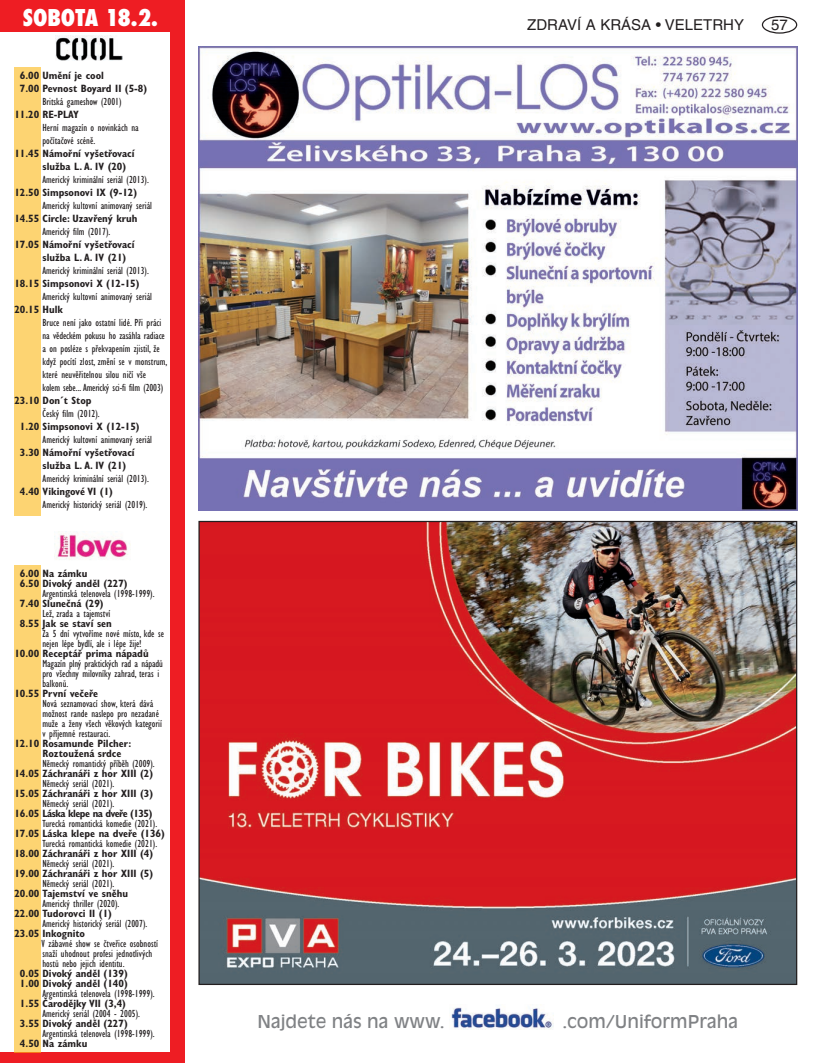
<style>
.page{position:relative;width:815px;height:1063px;background:#fff}
.page>*{position:absolute;margin:0;border:0;box-sizing:border-box;transform-origin:0 0}
.t1{font:800 condensed 22.5px "Futura";color:#fff}
.t2{font:17.5px "Antique Olive CE";color:#808285}
.t3{font:15px "Helvetica CE";color:#231f20}
.t4{font:condensed 10.62px/10px "Gill Sans CE";color:#231f20}
.t5{font:700 condensed 10.62px/13px "Gill Sans CE";color:#231f20}
.t6{font:700 condensed 10.62px "Gill Sans CE";letter-spacing:-.045em;color:#231f20}
</style>
<div class="page">
<div style="left:762px;top:16px;width:35px;height:18px;border:1px solid #231f20;border-radius:50%"></div>
<img style="left:451px;top:1007px;width:103px;height:23px">
<div style="left:0;top:0;width:184px;height:32px;background:#ee1d23"></div>
<img style="left:55px;top:36px;width:67px;height:25px">
<div style="left:170px;top:0;width:14px;height:1063px;background:#ee1d23"></div>
<div style="left:0;top:1052px;width:174px;height:11px;background:#ee1d23"></div>
<div style="left:14px;top:67px;width:27px;height:449px;background:#fdd472"></div>
<img style="left:55px;top:531px;width:75px;height:29px">
<div style="left:14px;top:565px;width:27px;height:487px;background:#fdd472"></div>
<img style="left:198px;top:46px;width:599px;height:464px">
<img style="left:200px;top:523px;width:595px;height:460px">
<h1 class="t1" style="left:23px;top:2px;width:137px">SOBOTA 18.2.</h1>
<p class="t5" style="left:20px;top:69px;width:129px">6.00 Umění je cool<br>7.00 Pevnost Boyard II (5-8)</p>
<p class="t4" style="left:43px;top:97px;width:81px">Britská gameshow (2001)</p>
<p class="t5" style="left:14px;top:108px;width:66px">11.20 RE-PLAY</p>
<p class="t4" style="left:42px;top:121px;width:98px;line-height:13px">Herní magazín o novinkách na počítačové scéně.</p>
<p class="t5" style="left:43px;top:147px;width:94px;text-indent:-28px">11.45 Námořní vyšetřovací služba L. A. IV (20)</p>
<p class="t4" style="left:43px;top:175px;width:108px">Americký kriminální seriál (2013).</p>
<p class="t5" style="left:14px;top:186px;width:124px">12.50 Simpsonovi IX (9-12)</p>
<p class="t4" style="left:43px;top:201px;width:111px">Americký kultovní animovaný seriál</p>
<p class="t5" style="left:14px;top:212px;width:125px">14.55 Circle: Uzavřený kruh</p>
<p class="t4" style="left:43px;top:227px;width:69px">Americký film (2017).</p>
<p class="t5" style="left:43px;top:238px;width:94px;text-indent:-28px">17.05 Námořní vyšetřovací služba L. A. IV (21)</p>
<p class="t4" style="left:43px;top:266px;width:108px">Americký kriminální seriál (2013).</p>
<p class="t5" style="left:14px;top:277px;width:127px">18.15 Simpsonovi X (12-15)</p>
<p class="t4" style="left:43px;top:292px;width:111px">Americký kultovní animovaný seriál</p>
<p class="t5" style="left:14px;top:303px;width:50px">20.15 Hulk</p>
<p class="t4" style="left:42px;top:316px;width:126px;line-height:13px">Bruce není jako ostatní lidé. Při práci na vědeckém pokusu ho zasáhla radiace a on posléze s překvapením zjistil, že když pocítí zlost, změní se v monstrum, které neuvěřitelnou silou ničí vše<br>kolem sebe... Americký sci-fi film (2003)</p>
<p class="t5" style="left:14px;top:394px;width:79px">23.10 Don´t Stop</p>
<p class="t4" style="left:43px;top:409px;width:59px">Český film (2012).</p>
<p class="t5" style="left:20px;top:420px;width:121px">1.20 Simpsonovi X (12-15)</p>
<p class="t4" style="left:43px;top:435px;width:111px">Americký kultovní animovaný seriál</p>
<p class="t5" style="left:43px;top:446px;width:94px;text-indent:-23px">3.30 Námořní vyšetřovací služba L. A. IV (21)</p>
<p class="t4" style="left:43px;top:474px;width:108px">Americký kriminální seriál (2013).</p>
<p class="t5" style="left:20px;top:485px;width:94px">4.40 Vikingové VI (1)</p>
<p class="t4" style="left:43px;top:500px;width:106px">Americký historický seriál (2019).</p>
<p class="t5" style="left:20px;top:568px;width:109px;line-height:10px">6.00 Na zámku<br>6.50 Divoký anděl (227)</p>
<p class="t4" style="left:43px;top:588px;width:114px">Argentinská telenovela (1998-1999).</p>
<p class="t5" style="left:20px;top:597px;width:85px">7.40 Slunečná (29)</p>
<p class="t4" style="left:42px;top:608px;width:69px">Lež, zrada a tajemství</p>
<p class="t5" style="left:20px;top:617px;width:93px">8.55 Jak se staví sen</p>
<p class="t4" style="left:43px;top:628px;width:123px">Za 5 dní vytvoříme nové místo, kde se nejen lépe bydlí, ale i lépe žije!</p>
<p class="t5" style="left:14px;top:647px;width:136px">10.00 Receptář prima nápadů</p>
<p class="t4" style="left:42px;top:658px;width:122px">Magazín plný praktických rad a nápadů pro všechny milovníky zahrad, teras i balkonů.</p>
<p class="t5" style="left:14px;top:687px;width:85px">10.55 První večeře</p>
<p class="t4" style="left:42px;top:698px;width:121px">Nová seznamovací show, která dává možnost rande naslepo pro nezadané muže a ženy všech věkových kategorií v příjemné restauraci.</p>
<p class="t5" style="left:43px;top:738px;width:90px;line-height:10px;text-indent:-28px">12.10 Rosamunde Pilcher:<br>Roztoužená srdce</p>
<p class="t4" style="left:43px;top:758px;width:114px">Německý romantický příběh (2009).</p>
<p class="t5" style="left:14px;top:767px;width:140px">14.05 Záchranáři z hor XIII (2)</p>
<p class="t4" style="left:43px;top:778px;width:73px">Německý seriál (2021).</p>
<p class="t5" style="left:14px;top:787px;width:140px">15.05 Záchranáři z hor XIII (3)</p>
<p class="t4" style="left:43px;top:798px;width:73px">Německý seriál (2021).</p>
<p class="t6" style="left:14px;top:807px;width:140px">16.05 Láska klepe na dveře (135)</p>
<p class="t4" style="left:43px;top:818px;width:116px">Turecká romantická komedie (2021).</p>
<p class="t5" style="left:14px;top:827px;width:152px">17.05 Láska klepe na dveře (136)</p>
<p class="t4" style="left:43px;top:838px;width:116px">Turecká romantická komedie (2021).</p>
<p class="t5" style="left:14px;top:847px;width:140px">18.00 Záchranáři z hor XIII (4)</p>
<p class="t4" style="left:43px;top:858px;width:73px">Německý seriál (2021).</p>
<p class="t5" style="left:14px;top:867px;width:140px">19.00 Záchranáři z hor XIII (5)</p>
<p class="t4" style="left:43px;top:878px;width:73px">Německý seriál (2021).</p>
<p class="t5" style="left:14px;top:887px;width:115px">20.00 Tajemství ve sněhu</p>
<p class="t4" style="left:43px;top:898px;width:78px">Americký thriller (2020).</p>
<p class="t5" style="left:14px;top:907px;width:99px">22.00 Tudorovci II (1)</p>
<p class="t4" style="left:43px;top:918px;width:106px">Americký historický seriál (2007).</p>
<p class="t5" style="left:14px;top:927px;width:72px">23.05 Inkognito</p>
<p class="t4" style="left:41px;top:938px;width:118px">V zábavné show se čtveřice osobností snaží uhodnout profesi jednotlivých hostů nebo jejich identitu.</p>
<p class="t5" style="left:20px;top:968px;width:109px;line-height:10px">0.05 Divoký anděl (139)<br>1.00 Divoký anděl (140)</p>
<p class="t4" style="left:43px;top:988px;width:114px">Argentinská telenovela (1998-1999).</p>
<p class="t5" style="left:20px;top:997px;width:108px">1.55 Čarodějky VII (3,4)</p>
<p class="t4" style="left:43px;top:1008px;width:99px">Americký seriál (2004 - 2005).</p>
<p class="t5" style="left:20px;top:1017px;width:109px">3.55 Divoký anděl (227)</p>
<p class="t4" style="left:43px;top:1028px;width:114px">Argentinská telenovela (1998-1999).</p>
<p class="t5" style="left:20px;top:1037px;width:69px">4.50 Na zámku</p>
<h3 class="t3" style="left:527px;top:16px;width:218px">ZDRAVÍ A KRÁSA • VELETRHY</h3>
<h3 class="t3" style="left:771px;top:16px;width:18px">57</h3>
<h2 class="t2" style="left:257px;top:1012px;width:189px">Najdete nás na www.</h2>
<h2 class="t2" style="left:562px;top:1012px;width:177px">.com/UniformPraha</h2>
</div>
